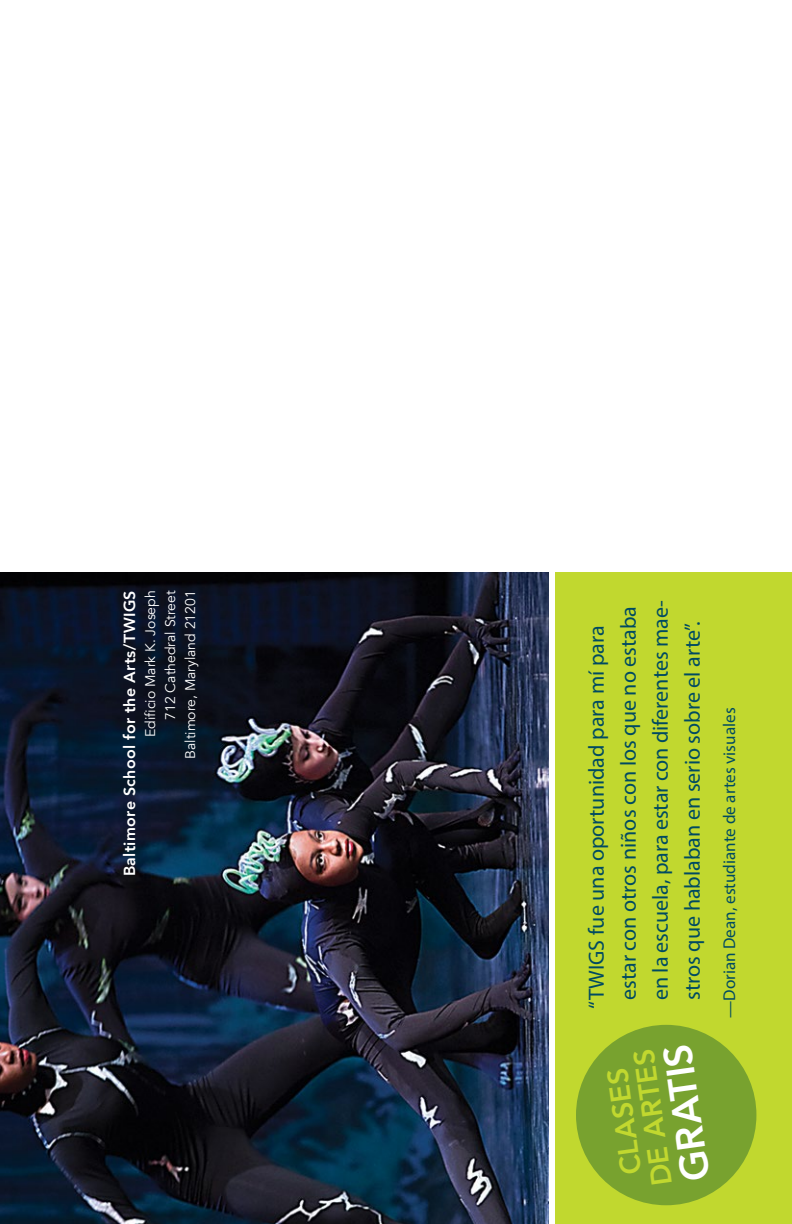
<style>
.page{position:relative;width:792px;height:1224px;background:#fff}
.page>*{position:absolute;margin:0;border:0;box-sizing:border-box;transform-origin:0 0}
.t1{font:800 39.6px "Avenir";color:#fff}
.t2{font:800 28.8px/28.8px "Avenir";color:#c1d82f;text-align:center}
.t3{font:22px/32px "Myriad Pro";color:#004a61}
.t4{font:17.2px "Myriad Pro";color:#004a61}
.t5{font:800 16px "Avenir";letter-spacing:.02em;color:#fff}
.t6{font:14px/20px "Avenir";color:#fff;text-align:right}
</style>
<div class="page">
<img style="left:0;top:572px;width:549px;height:652px">
<div style="left:556px;top:572px;width:236px;height:652px;background:#c1d82f"></div>
<div style="left:576px;top:1025px;width:180px;height:180px;background:#78a22f;border-radius:50%"></div>
<p class="t5" style="left:117px;top:876px;width:287px;rotate:-90deg">Baltimore School for the Arts/TWIGS</p>
<p class="t6" style="left:141px;top:759px;width:170px;rotate:-90deg">Edificio Mark K. Joseph<br>712 Cathedral Street<br>Baltimore, Maryland 21201</p>
<p class="t3" style="left:580px;top:1000px;width:402px;text-indent:-9px;rotate:-90deg">“TWIGS fue una oportunidad para mí para estar con otros niños con los que no estaba en la escuela, para estar con diferentes mae&shy;stros que hablaban en serio sobre el arte”.</p>
<h1 class="t1" style="left:666px;top:1185px;width:140px;rotate:-98deg">GRATIS</h1>
<h2 class="t2" style="left:620px;top:1192px;width:139px;rotate:-98deg">CLASES<br>DE ARTES</h2>
<p class="t4" style="left:719px;top:1018px;width:312px;rotate:-90deg">—Dorian Dean, estudiante de artes visuales</p>
</div>
